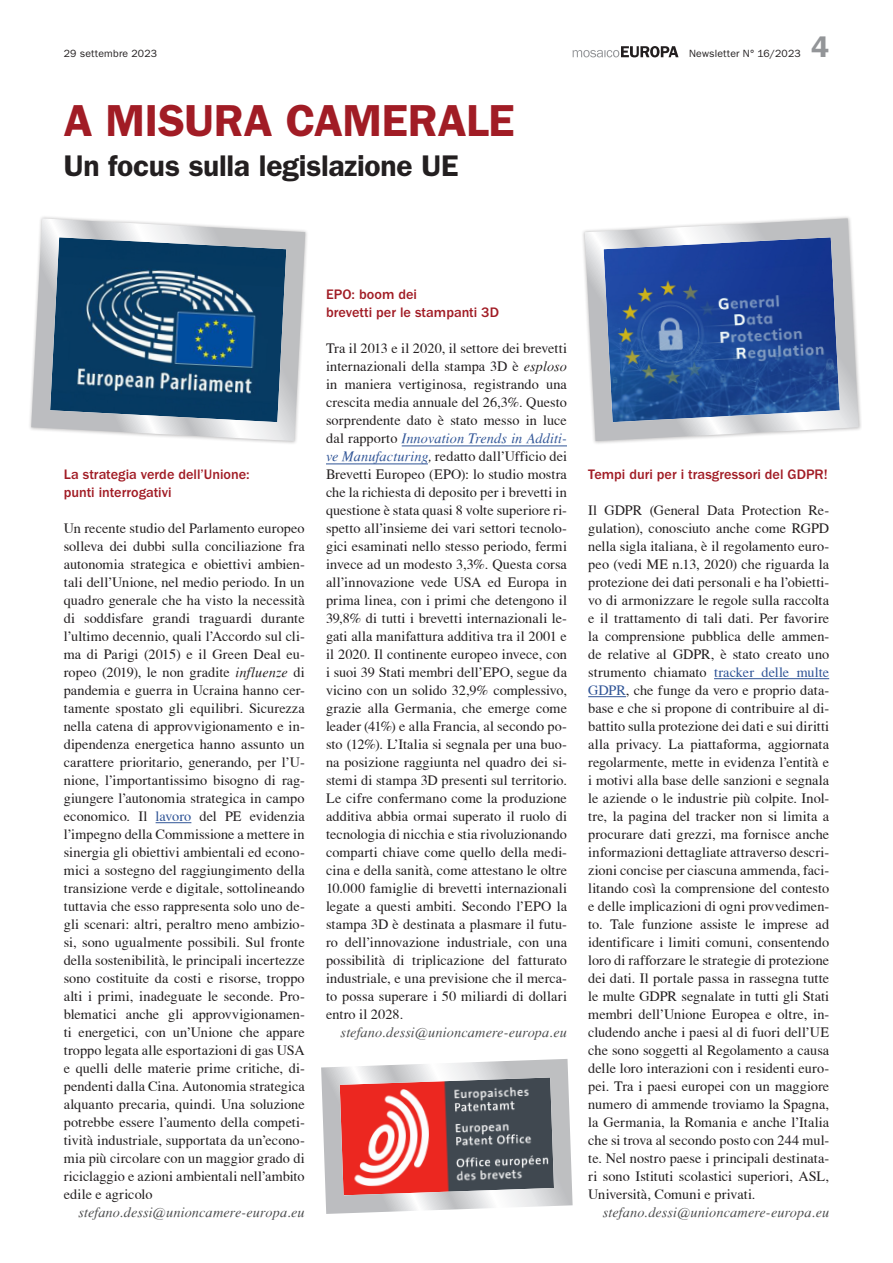
<style>
.page{position:relative;width:893px;height:1263px;background:#fff}
.page>*{position:absolute;margin:0;border:0;box-sizing:border-box;transform-origin:0 0}
.Titel_30{font:600 45px "ITC Franklin Gothic Std";letter-spacing:-.01em;color:#a11c25}
.Untertitel_20{font:600 30px "ITC Franklin Gothic Std";letter-spacing:-.01em;color:#231f20}
.t1{font:600 30px "ITC Franklin Gothic Std";color:#939598}
.Grundschrift{font:14.25px/18px "T Acc LAD";letter-spacing:.005em;color:#231f20;text-align:justify}
.Zwischentitel{font:500 14.25px/18px "ITC Franklin Gothic Std";color:#a11c25}
.Autor{font:14.25px "T Acc LAD Italic";letter-spacing:.01em;color:#4b4c4d}
.t2{font:10.5px "ITC Franklin Gothic Std";letter-spacing:.015em;color:#231f20}
.s1{font-family:"T Acc LAD Italic"}
.s2{color:#2f5496}
.s3{font-family:"T Acc LAD Italic";color:#2f5496}
</style>
<div class="page">
<svg style="left:573px;top:46px;width:105px;height:11px"></svg>
<hr style="left:402px;top:446px;width:165px;height:1px;background:#2f5496">
<hr style="left:326px;top:464px;width:102px;height:1px;background:#2f5496">
<svg style="left:321px;top:1059px;width:252px;height:155px"></svg>
<svg style="left:583px;top:217px;width:278px;height:227px;background:#6982b2"></svg>
<svg style="left:30px;top:217px;width:277px;height:227px;background:#65849c"></svg>
<hr style="left:156px;top:822px;width:35px;height:1px;background:#2f5496">
<hr style="left:714px;top:678px;width:115px;height:1px;background:#2f5496">
<hr style="left:588px;top:696px;width:38px;height:1px;background:#2f5496">
<p class="t2" style="left:64px;top:48px;width:95px">29 settembre 2023</p>
<p class="t2" style="left:689px;top:48px;width:113px">Newsletter N° 16/2023</p>
<h2 class="t1" style="left:811px;top:29px;width:19px">4</h2>
<p class="Titel_30" style="left:64px;top:94px;width:452px">A MISURA CAMERALE</p>
<p class="Untertitel_20" style="left:64px;top:148px;width:396px">Un focus sulla legislazione UE</p>
<p class="Zwischentitel" style="left:64px;top:465px;width:187px">La strategia verde dell’Unione: punti interrogativi</p>
<p class="Grundschrift" style="left:64px;top:519px;width:242px">Un recente studio del Parlamento europeo solleva dei dubbi sulla conciliazione fra autonomia strategica e obiettivi ambien&shy;tali dell’Unione, nel medio periodo. In un quadro generale che ha visto la necessità di soddisfare grandi traguardi durante l’ultimo decennio, quali l’Accordo sul cli&shy;ma di Parigi (2015) e il Green Deal eu&shy;ropeo (2019), le non gradite <span class="s1">influenze</span> di pandemia e guerra in Ucraina hanno cer&shy;tamente spostato gli equilibri. Sicurezza nella catena di approvvigionamento e in&shy;dipendenza energetica hanno assunto un carattere prioritario, generando, per l’U&shy;nione, l’importantissimo bisogno di rag&shy;giungere l’autonomia strategica in campo economico. Il <span class="s2">lavoro</span> del PE evidenzia l’impegno della Commissione a mettere in sinergia gli obiettivi ambientali ed econo&shy;mici a sostegno del raggiungimento della transizione verde e digitale, sottolineando tuttavia che esso rappresenta solo uno de&shy;gli scenari: altri, peraltro meno ambizio&shy;si, sono ugualmente possibili. Sul fronte della sostenibilità, le principali incertezze sono costituite da costi e risorse, troppo alti i primi, inadeguate le seconde. Pro&shy;blematici anche gli approvvigionamen&shy;ti energetici, con un’Unione che appare troppo legata alle esportazioni di gas USA e quelli delle materie prime critiche, di&shy;pendenti dalla Cina. Autonomia strategica alquanto precaria, quindi. Una soluzione potrebbe essere l’aumento della competi&shy;tività industriale, supportata da un’econo&shy;mia più circolare con un maggior grado di riciclaggio e azioni ambientali nell’ambito edile e agricolo</p>
<p class="Autor" style="left:78px;top:1204px;width:228px">stefano.dessi@unioncamere-europa.eu</p>
<p class="Zwischentitel" style="left:326px;top:285px;width:175px">EPO: boom dei<br>brevetti per le stampanti 3D</p>
<p class="Grundschrift" style="left:326px;top:339px;width:242px">Tra il 2013 e il 2020, il settore dei brevetti internazionali della stampa 3D è <span class="s1">esploso </span>in maniera vertiginosa, registrando una crescita media annuale del 26,3%. Questo sorprendente dato è stato messo in luce dal rapporto <span class="s3">Innovation Trends in Additi&shy;ve Manufacturing</span><span class="s1">,</span> redatto dall’Ufficio dei Brevetti Europeo (EPO): lo studio mostra che la richiesta di deposito per i brevetti in questione è stata quasi 8 volte superiore ri&shy;spetto all’insieme dei vari settori tecnolo&shy;gici esaminati nello stesso periodo, fermi invece ad un modesto 3,3%. Questa corsa all’innovazione vede USA ed Europa in prima linea, con i primi che detengono il 39,8% di tutti i brevetti internazionali le&shy;gati alla manifattura additiva tra il 2001 e il 2020. Il continente europeo invece, con i suoi 39 Stati membri dell’EPO, segue da vicino con un solido 32,9% complessivo, grazie alla Germania, che emerge come leader (41%) e alla Francia, al secondo po&shy;sto (12%). L’Italia si segnala per una buo&shy;na posizione raggiunta nel quadro dei si&shy;stemi di stampa 3D presenti sul territorio.<br>Le cifre confermano come la produzione additiva abbia ormai superato il ruolo di tecnologia di nicchia e stia rivoluzionando comparti chiave come quello della medi&shy;cina e della sanità, come attestano le oltre 10.000 famiglie di brevetti internazionali legate a questi ambiti. Secondo l’EPO la stampa 3D è destinata a plasmare il futu&shy;ro dell’innovazione industriale, con una possibilità di triplicazione del fatturato industriale, e una previsione che il merca&shy;to possa superare i 50 miliardi di dollari entro il 2028.</p>
<p class="Autor" style="left:341px;top:1024px;width:228px">stefano.dessi@unioncamere-europa.eu</p>
<p class="Zwischentitel" style="left:588px;top:465px;width:241px">Tempi duri per i trasgressori del GDPR!</p>
<p class="Grundschrift" style="left:588px;top:501px;width:242px">Il GDPR (General Data Protection Re&shy;gulation), conosciuto anche come RGPD nella sigla italiana, è il regolamento euro&shy;peo (vedi ME n.13, 2020) che riguarda la protezione dei dati personali e ha l’obietti&shy;vo di armonizzare le regole sulla raccolta e il trattamento di tali dati. Per favorire la comprensione pubblica delle ammen&shy;de relative al GDPR, è stato creato uno strumento chiamato <span class="s2">tracker delle multe GDPR</span>, che funge da vero e proprio data&shy;base e che si propone di contribuire al di&shy;battito sulla protezione dei dati e sui diritti alla privacy. La piattaforma, aggiornata regolarmente, mette in evidenza l’entità e i motivi alla base delle sanzioni e segnala le aziende o le industrie più colpite. Inol&shy;tre, la pagina del tracker non si limita a procurare dati grezzi, ma fornisce anche informazioni dettagliate attraverso descri&shy;zioni concise per ciascuna ammenda, faci&shy;litando così la comprensione del contesto e delle implicazioni di ogni provvedimen&shy;to. Tale funzione assiste le imprese ad identificare i limiti comuni, consentendo loro di rafforzare le strategie di protezione dei dati. Il portale passa in rassegna tutte le multe GDPR segnalate in tutti gli Stati membri dell’Unione Europea e oltre, in&shy;cludendo anche i paesi al di fuori dell’UE che sono soggetti al Regolamento a causa delle loro interazioni con i residenti euro&shy;pei. Tra i paesi europei con un maggiore numero di ammende troviamo la Spagna, la Germania, la Romania e anche l’Italia che si trova al secondo posto con 244 mul&shy;te. Nel nostro paese i principali destinata&shy;ri sono Istituti scolastici superiori, ASL, Università, Comuni e privati.</p>
<p class="Autor" style="left:603px;top:1204px;width:228px">stefano.dessi@unioncamere-europa.eu</p>
</div>
